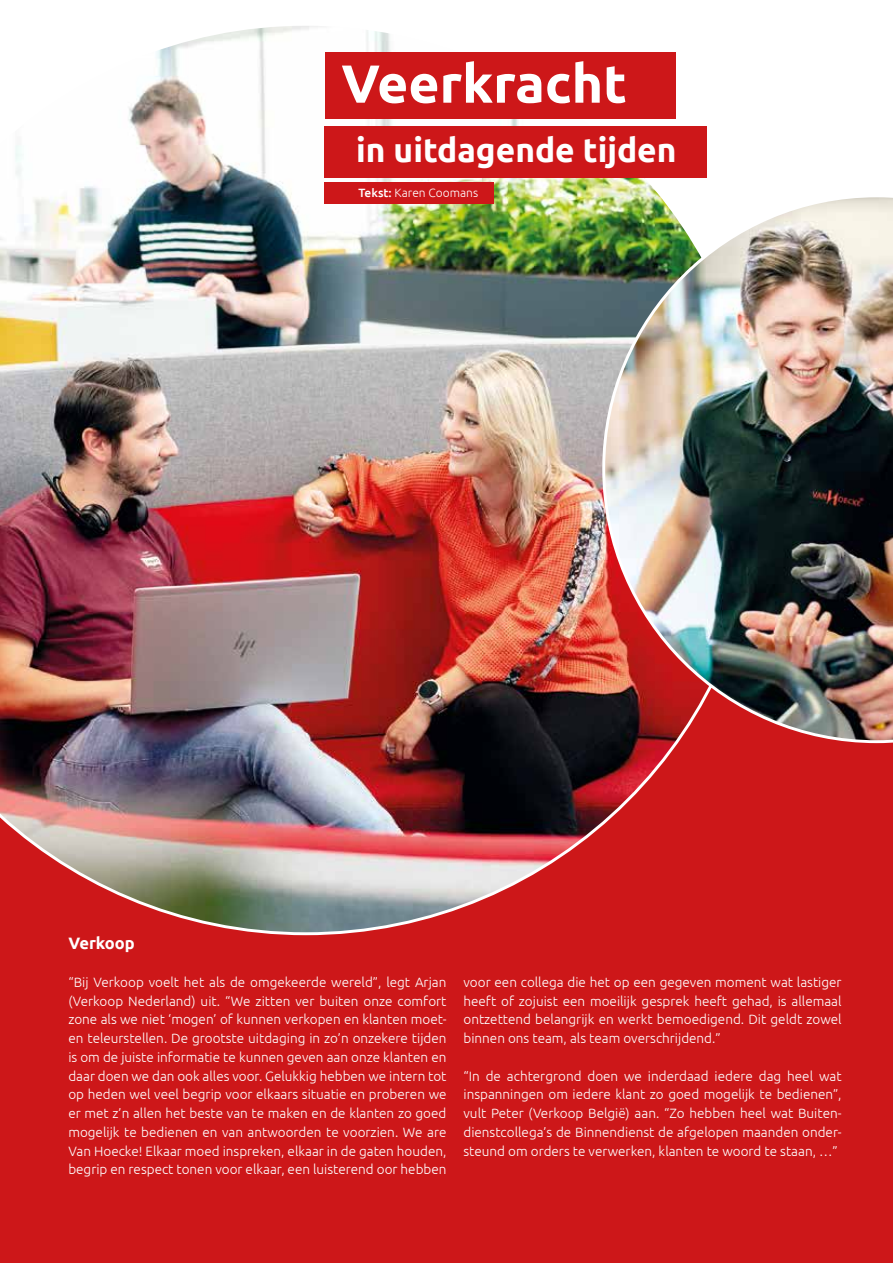
<style>
.page{position:relative;width:893px;height:1263px;background:#fff}
.page>*{position:absolute;margin:0;border:0;box-sizing:border-box;transform-origin:0 0}
.t1{font:700 53.55px "Ubuntu";color:#fff}
.t2{font:700 33.45px "Ubuntu";color:#fff}
.t3{font:700 16.5px "Ubuntu";color:#fff}
.t4{font:300 13.5px/18.8px "Ubuntu";color:#fff;text-align:justify}
.t5{font:300 12px "Ubuntu";color:#fff}
.s1{font-weight:500}
</style>
<div class="page">
<div style="left:0;top:689px;width:893px;height:574px;background:#cd1719"></div>
<img style="left:0;top:26px;width:707px;height:909px">
<img style="left:602px;top:194px;width:291px;height:549px">
<div style="left:325px;top:52px;width:351px;height:67px;background:#cd1719"></div>
<div style="left:325px;top:126px;width:382px;height:51px;background:#cd1719"></div>
<div style="left:325px;top:182px;width:169px;height:22px;background:#cd1719"></div>
<h1 class="t1" style="left:341px;top:51px;width:287px">Veerkracht</h1>
<h2 class="t2" style="left:356px;top:129px;width:322px">in uitdagende tijden</h2>
<p class="t5" style="left:358px;top:185px;width:121px"><span class="s1">Tekst:</span> Karen Coomans</p>
<p class="t3" style="left:68px;top:933px;width:68px">Verkoop</p>
<p class="t4" style="left:68px;top:972px;width:380px">“Bij Verkoop voelt het als de omgekeerde wereld”, legt Arjan (Verkoop Nederland) uit. “We zitten ver buiten onze comfort zone als we niet ‘mogen’ of kunnen verkopen en klanten moet&shy;en teleurstellen. De grootste uitdaging in zo’n onzekere tijden is om de juiste informatie te kunnen geven aan onze klanten en daar doen we dan ook alles voor. Gelukkig hebben we intern tot op heden wel veel begrip voor elkaars situatie en proberen we er met z’n allen het beste van te maken en de klanten zo goed mogelijk te bedienen en van antwoorden te voorzien. We are Van Hoecke! Elkaar moed inspreken, elkaar in de gaten houden, begrip en respect tonen voor elkaar, een luisterend oor hebben</p>
<p class="t4" style="left:463px;top:972px;width:380px">voor een collega die het op een gegeven moment wat lastiger heeft of zojuist een moeilijk gesprek heeft gehad, is allemaal ontzettend belangrijk en werkt bemoedigend. Dit geldt zowel binnen ons team, als team overschrijdend.”</p>
<p class="t4" style="left:463px;top:1066px;width:380px">“In de achtergrond doen we inderdaad iedere dag heel wat inspanningen om iedere klant zo goed mogelijk te bedienen”, vult Peter (Verkoop België) aan. “Zo hebben heel wat Buiten&shy;dienstcollega’s de Binnendienst de afgelopen maanden onder&shy;steund om orders te verwerken, klanten te woord te staan, …”</p>
</div>
